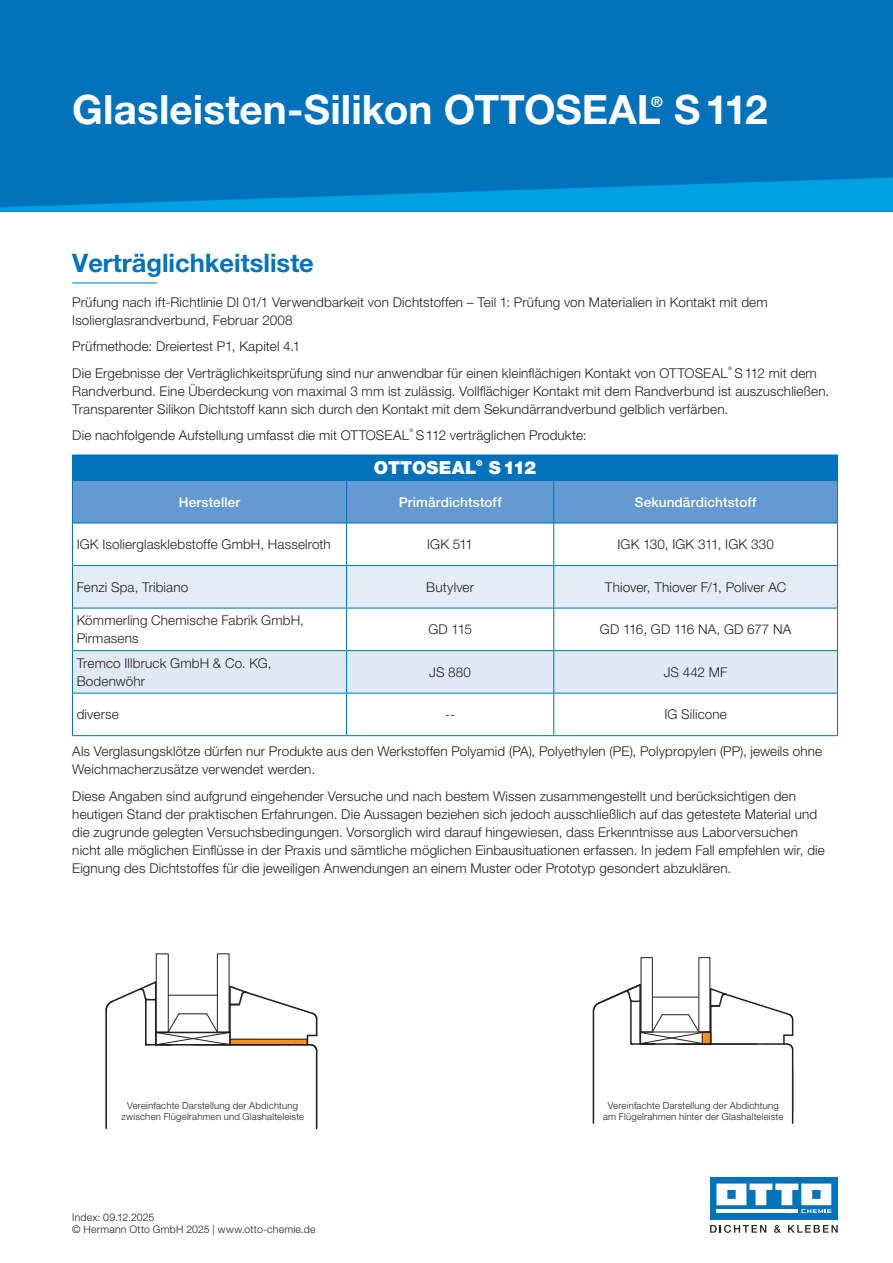
<style>
.page{position:relative;width:893px;height:1263px;background:#fff}
.page>*{position:absolute;margin:0;border:0;box-sizing:border-box;transform-origin:0 0}
.t1{font:700 40.5px "Helvetica Neue LT Pro";color:#fff}
.t2{font:700 25.5px "Helvetica Neue LT Pro";color:#0072bc}
.t3{font:900 18px "Helvetica Neue LT Pro";letter-spacing:.01em;color:#fff}
.t4{font:700 14.55px "Helvetica Neue LT Pro";color:#fff}
.t5{font:300 13.5px/18px "Helvetica Neue LT Pro";letter-spacing:.01em;color:#231f20}
.t6{font:500 13.5px "Helvetica Neue LT Pro";letter-spacing:.01em;color:#fff}
.t7{font:300 10.5px/12px "Helvetica Neue LT Pro";letter-spacing:.02em;color:#231f20}
.t8{font:300 9.75px/11.2px "Helvetica Neue LT Pro";letter-spacing:.02em;color:#231f20;text-align:center}
.t9{font:300 4.8px "Helvetica Neue LT Pro";color:#231f20}
</style>
<div class="page">
<div style="left:710px;top:1177px;width:128px;height:42px;background:#0072bc"></div>
<svg style="left:716px;top:1183px;width:115px;height:30px"></svg>
<hr style="left:716px;top:1209px;width:82px;height:4px;background:#fff">
<svg style="left:710px;top:1225px;width:56px;height:8px"></svg>
<svg style="left:774px;top:1225px;width:7px;height:8px"></svg>
<svg style="left:788px;top:1225px;width:50px;height:8px"></svg>
<div style="left:0;top:0;width:893px;height:212px;background:#0072bc"></div>
<svg style="left:0;top:178px;width:893px;height:34px"></svg>
<svg style="left:72px;top:282px;width:86px;height:2px"></svg>
<div style="left:73px;top:566px;width:764px;height:42px;background:#e4ecf7"></div>
<div style="left:73px;top:651px;width:764px;height:42px;background:#e1e9f6"></div>
<svg style="left:72px;top:455px;width:766px;height:68px;background:#3e8ac8"></svg>
<hr style="left:72px;top:480px;width:275px;height:1px;background:#0072bc">
<hr style="left:72px;top:481px;width:1px;height:42px;background:#0072bc">
<hr style="left:347px;top:480px;width:207px;height:1px;background:#0072bc">
<hr style="left:346px;top:481px;width:1px;height:42px;background:#0072bc">
<hr style="left:554px;top:480px;width:284px;height:1px;background:#0072bc">
<hr style="left:553px;top:481px;width:1px;height:42px;background:#0072bc">
<hr style="left:837px;top:481px;width:1px;height:42px;background:#0072bc">
<hr style="left:72px;top:523px;width:275px;height:1px;background:#0072bc">
<hr style="left:72px;top:523px;width:1px;height:42px;background:#0072bc">
<hr style="left:347px;top:523px;width:207px;height:1px;background:#0072bc">
<hr style="left:346px;top:523px;width:1px;height:42px;background:#0072bc">
<hr style="left:554px;top:523px;width:284px;height:1px;background:#0072bc">
<hr style="left:553px;top:523px;width:1px;height:42px;background:#0072bc">
<hr style="left:837px;top:523px;width:1px;height:42px;background:#0072bc">
<hr style="left:72px;top:566px;width:1px;height:42px;background:#0072bc">
<hr style="left:346px;top:566px;width:1px;height:42px;background:#0072bc">
<hr style="left:553px;top:566px;width:1px;height:42px;background:#0072bc">
<hr style="left:837px;top:566px;width:1px;height:42px;background:#0072bc">
<hr style="left:72px;top:608px;width:275px;height:1px;background:#0072bc">
<hr style="left:72px;top:608px;width:1px;height:42px;background:#0072bc">
<hr style="left:347px;top:608px;width:207px;height:1px;background:#0072bc">
<hr style="left:346px;top:608px;width:1px;height:42px;background:#0072bc">
<hr style="left:554px;top:608px;width:284px;height:1px;background:#0072bc">
<hr style="left:553px;top:608px;width:1px;height:42px;background:#0072bc">
<hr style="left:837px;top:608px;width:1px;height:42px;background:#0072bc">
<hr style="left:72px;top:650px;width:275px;height:1px;background:#0072bc">
<hr style="left:72px;top:651px;width:1px;height:42px;background:#0072bc">
<hr style="left:347px;top:650px;width:207px;height:1px;background:#0072bc">
<hr style="left:346px;top:651px;width:1px;height:42px;background:#0072bc">
<hr style="left:554px;top:650px;width:284px;height:1px;background:#0072bc">
<hr style="left:553px;top:651px;width:1px;height:42px;background:#0072bc">
<hr style="left:837px;top:651px;width:1px;height:42px;background:#0072bc">
<hr style="left:72px;top:693px;width:275px;height:1px;background:#0072bc">
<hr style="left:72px;top:693px;width:1px;height:42px;background:#0072bc">
<hr style="left:347px;top:693px;width:207px;height:1px;background:#0072bc">
<hr style="left:346px;top:693px;width:1px;height:42px;background:#0072bc">
<hr style="left:554px;top:693px;width:284px;height:1px;background:#0072bc">
<hr style="left:553px;top:693px;width:1px;height:42px;background:#0072bc">
<hr style="left:837px;top:693px;width:1px;height:42px;background:#0072bc">
<hr style="left:72px;top:735px;width:275px;height:1px;background:#0072bc">
<hr style="left:347px;top:735px;width:207px;height:1px;background:#0072bc">
<hr style="left:554px;top:735px;width:284px;height:1px;background:#0072bc">
<hr style="left:72px;top:565px;width:275px;height:1px;background:#0072bc">
<hr style="left:347px;top:565px;width:207px;height:1px;background:#0072bc">
<hr style="left:554px;top:565px;width:284px;height:1px;background:#0072bc">
<hr style="left:105px;top:1010px;width:2px;height:118px;background:#231f20">
<hr style="left:316px;top:1051px;width:1px;height:77px;background:#231f20">
<svg style="left:105px;top:980px;width:213px;height:71px"></svg>
<div style="left:156px;top:954px;width:12px;height:78px;background:#fff"></div>
<div style="left:156px;top:954px;width:12px;height:78px;border:1px solid #231f20"></div>
<div style="left:217px;top:954px;width:12px;height:78px;background:#fff"></div>
<div style="left:217px;top:954px;width:12px;height:78px;border:1px solid #231f20"></div>
<hr style="left:593px;top:1011px;width:1px;height:112px;background:#231f20">
<hr style="left:792px;top:1050px;width:1px;height:73px;background:#231f20">
<div style="left:641px;top:957px;width:12px;height:75px;border:1px solid #231f20"></div>
<svg style="left:592px;top:983px;width:202px;height:67px"></svg>
<hr style="left:640px;top:1031px;width:71px;height:1px;background:#231f20">
<hr style="left:631px;top:1043px;width:80px;height:2px;background:#231f20">
<h1 class="t1" style="left:72px;top:85px;width:697px">Glasleisten-Silikon OTTOSEAL S 112</h1>
<p class="t4" style="left:651px;top:93px;width:13px">®</p>
<h2 class="t2" style="left:72px;top:247px;width:243px">Verträglichkeitsliste</h2>
<p class="t5" style="left:72px;top:293px;width:697px">Prüfung nach ift-Richtlinie DI 01/1 Verwendbarkeit von Dichtstoffen – Teil 1: Prüfung von Materialien in Kontakt mit dem<br>Isolierglasrandverbund, Februar 2008</p>
<p class="t5" style="left:72px;top:333px;width:657px;line-height:26.5px">Prüfmethode: Dreiertest P1, Kapitel 4.1<br>Die Ergebnisse der Verträglichkeitsprüfung sind nur anwendbar für einen kleinflächigen Kontakt von OTTOSEAL</p>
<p class="t9" style="left:728px;top:365px;width:5px">®</p>
<p class="t5" style="left:72px;top:364px;width:758px;text-indent:662px">S112 mit dem<br>Randverbund. Eine Überdeckung von maximal 3 mm ist zulässig. Vollflächiger Kontakt mit dem Randverbund ist auszuschließen.<br>Transparenter Silikon Dichtstoff kann sich durch den Kontakt mit dem Sekundärrandverbund gelblich verfärben.</p>
<p class="t5" style="left:72px;top:426px;width:338px">Die nachfolgende Aufstellung umfasst die mit OTTOSEAL</p>
<p class="t9" style="left:409px;top:428px;width:5px">®</p>
<p class="t5" style="left:416px;top:426px;width:172px">S112 verträglichen Produkte:</p>
<h3 class="t3" style="left:374px;top:457px;width:164px">OTTOSEAL<sup>®</sup> S112</h3>
<p class="t6" style="left:179px;top:494px;width:63px">Hersteller</p>
<p class="t6" style="left:399px;top:494px;width:104px">Primärdichtstoff</p>
<p class="t6" style="left:635px;top:494px;width:123px">Sekundärdichtstoff</p>
<p class="t5" style="left:77px;top:535px;width:256px">IGK Isolierglasklebstoffe GmbH, Hasselroth</p>
<p class="t5" style="left:427px;top:535px;width:47px">IGK 511</p>
<p class="t5" style="left:617px;top:535px;width:158px">IGK 130, IGK 311, IGK 330</p>
<p class="t5" style="left:77px;top:578px;width:113px">Fenzi Spa, Tribiano</p>
<p class="t5" style="left:426px;top:578px;width:49px">Butylver</p>
<p class="t5" style="left:605px;top:578px;width:183px">Thiover, Thiover F/1, Poliver AC</p>
<p class="t5" style="left:77px;top:611px;width:229px">Kömmerling Chemische Fabrik GmbH,<br>Pirmasens</p>
<p class="t5" style="left:428px;top:620px;width:45px">GD 115</p>
<p class="t5" style="left:600px;top:620px;width:193px">GD 116, GD 116 NA, GD 677 NA</p>
<p class="t5" style="left:77px;top:654px;width:196px">Tremco Illbruck GmbH &amp; Co. KG,<br>Bodenwöhr</p>
<p class="t5" style="left:429px;top:663px;width:43px">JS 880</p>
<p class="t5" style="left:664px;top:663px;width:65px">JS 442 MF</p>
<p class="t5" style="left:77px;top:705px;width:44px">diverse</p>
<p class="t5" style="left:445px;top:705px;width:11px">--</p>
<p class="t5" style="left:664px;top:705px;width:64px">IG Silicone</p>
<p class="t5" style="left:72px;top:742px;width:751px">Als Verglasungsklötze dürfen nur Produkte aus den Werkstoffen Polyamid (PA), Polyethylen (PE), Polypropylen (PP), jeweils ohne<br>Weichmacherzusätze verwendet werden.</p>
<p class="t5" style="left:72px;top:787px;width:754px">Diese Angaben sind aufgrund eingehender Versuche und nach bestem Wissen zusammengestellt und berücksichtigen den heutigen Stand der praktischen Erfahrungen. Die Aussagen beziehen sich jedoch ausschließlich auf das getestete Material und die zugrunde gelegten Versuchsbedingungen. Vorsorglich wird darauf hingewiesen, dass Erkenntnisse aus Laborversuchen nicht alle möglichen Einflüsse in der Praxis und sämtliche möglichen Einbausituationen erfassen. In jedem Fall empfehlen wir, die Eignung des Dichtstoffes für die jeweiligen Anwendungen an einem Muster oder Prototyp gesondert abzuklären.</p>
<p class="t8" style="left:121px;top:1099px;width:184px">Vereinfachte Darstellung der Abdichtung zwischen Flügelrahmen und Glashalteleiste</p>
<p class="t8" style="left:603px;top:1099px;width:182px">Vereinfachte Darstellung der Abdichtung am Flügelrahmen hinter der Glashalteleiste</p>
<p class="t7" style="left:72px;top:1211px;width:245px">Index: 09.12.2025<br>© Hermann Otto GmbH 2025 | www.otto-chemie.de</p>
</div>
